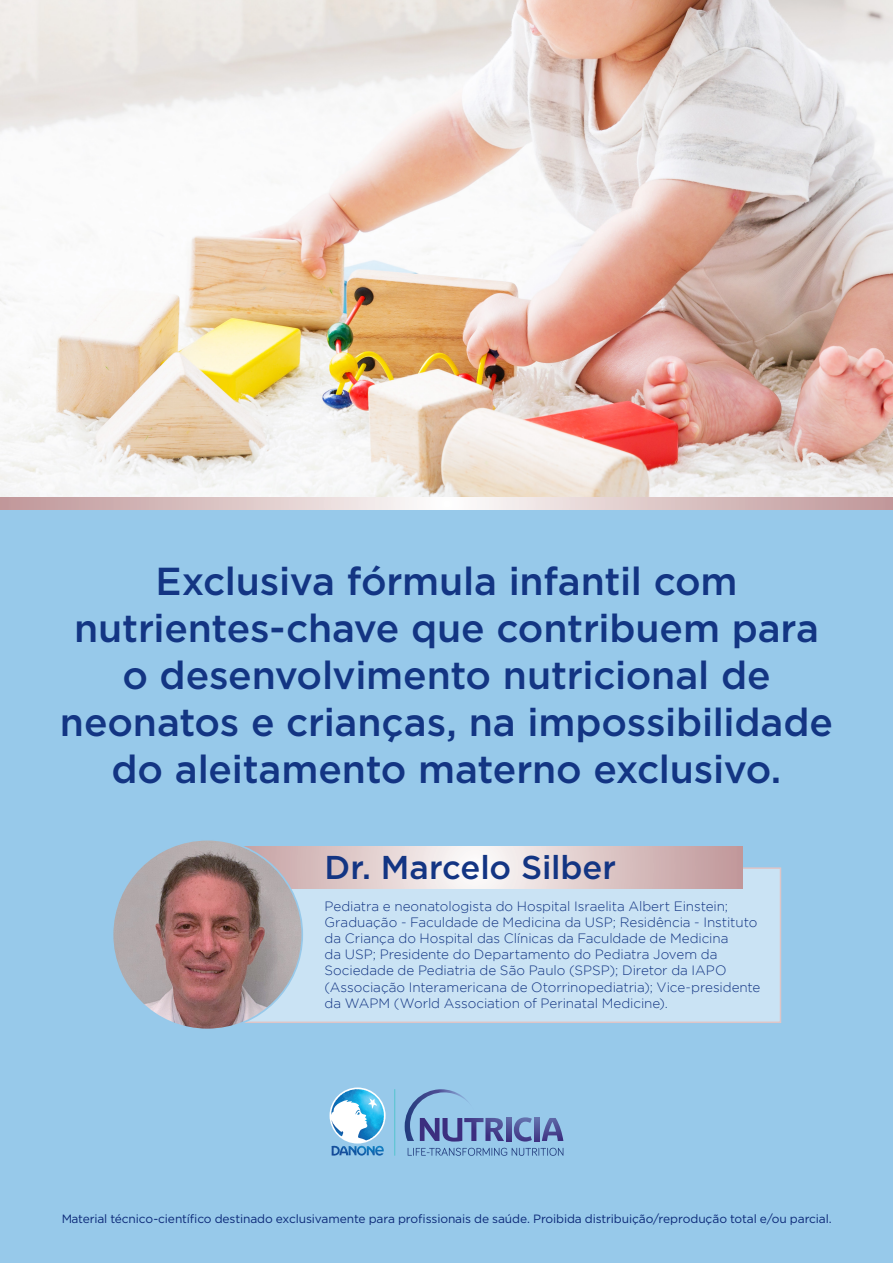
<style>
.page{position:relative;width:893px;height:1263px;background:#97c9ea}
.page>*{position:absolute;margin:0;border:0;box-sizing:border-box;transform-origin:0 0}
.t1{font:500 39px/46.8px "Gotham";letter-spacing:-.005em;color:#133583;text-align:center}
.t2{font:500 33px "Gotham";letter-spacing:-.005em;color:#133583}
.t3{font:300 13.5px/16.2px "Gotham";letter-spacing:-.005em;color:#133583}
.t4{font:12px "Gotham";letter-spacing:-.01em;color:#133583}
</style>
<div class="page">
<img style="left:0;top:0;width:893px;height:497px">
<svg style="left:0;top:497px;width:893px;height:13px;background:#ddc7c7"></svg>
<svg style="left:534px;top:1118px;width:5px;height:23px"></svg>
<svg style="left:542px;top:1118px;width:21px;height:23px"></svg>
<svg style="left:514px;top:1117px;width:18px;height:24px"></svg>
<svg style="left:506px;top:1118px;width:5px;height:23px"></svg>
<svg style="left:408px;top:1148px;width:155px;height:8px"></svg>
<svg style="left:405px;top:1089px;width:99px;height:52px"></svg>
<img style="left:331px;top:1146px;width:53px;height:10px">
<hr style="left:394px;top:1089px;width:1px;height:67px;background:#54c4ce">
<svg style="left:330px;top:1087px;width:56px;height:56px;background:#9bd4ee"></svg>
<img style="left:340px;top:1089px;width:17px;height:7px">
<div style="left:207px;top:867px;width:574px;height:156px;background:#cae3f4;border:2px solid #dfc5c7"></div>
<svg style="left:244px;top:846px;width:498px;height:43px;background:#dfcbcb"></svg>
<img style="left:113px;top:840px;width:189px;height:189px;border-radius:95px">
<h1 class="t1" style="left:60px;top:558px;width:775px">Exclusiva fórmula infantil com nutrientes-chave que contribuem para o desenvolvimento nutricional de neonatos e crianças, na impossibilidade do aleitamento materno exclusivo.</h1>
<h2 class="t2" style="left:325px;top:846px;width:293px">Dr. Marcelo Silber</h2>
<p class="t3" style="left:325px;top:897px;width:437px">Pediatra e neonatologista do Hospital Israelita Albert Einstein; Graduação - Faculdade de Medicina da USP; Residência - Instituto da Criança do Hospital das Clínicas da Faculdade de Medicina<br>da USP; Presidente do Departamento do Pediatra Jovem da Sociedade de Pediatria de São Paulo (SPSP); Diretor da IAPO (Associação Interamericana de Otorrinopediatria); Vice-presidente da WAPM (World Association of Perinatal Medicine).</p>
<p class="t4" style="left:61px;top:1211px;width:772px">Material técnico-científico destinado exclusivamente para profissionais de saúde. Proibida distribuição/reprodução total e/ou parcial.</p>
</div>
